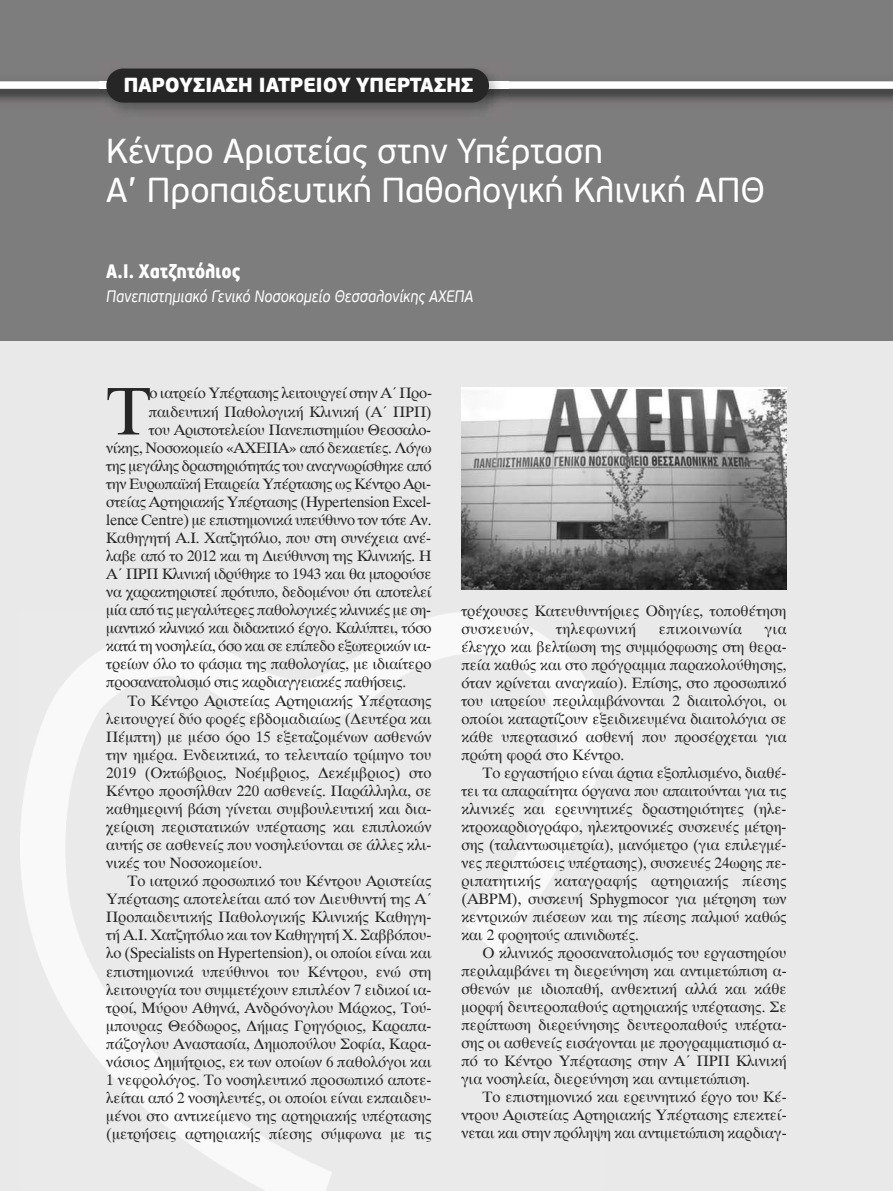
<style>
.page{position:relative;width:893px;height:1191px;background:#e9e9e9}
.page>*{position:absolute;margin:0;border:0;box-sizing:border-box;transform-origin:0 0}
.t1{font:70.05px "UB Times";color:#272627}
.t2{font:34.5px/39px "PF Beau Sans Pro";color:#fff}
.t3{font:900 20.25px "PF Beau Sans Pro";letter-spacing:-.015em;color:#fff}
.t4{font:900 19.5px "PF Beau Sans Pro";color:#fff;scale:.85 1}
.t5{font:italic 16.5px "PF Beau Sans Pro";color:#fff;scale:.9 1}
.t6{font:15.75px/18px "UB Times";color:#272627;text-align:justify}
.t7{font:15.75px "UB Times";letter-spacing:-.02em;color:#272627}
.t8{font:15.75px "UB Times";letter-spacing:-.025em;color:#272627}
.t9{font:15.75px "UB Times";letter-spacing:.025em;color:#272627}
.s1{font-family:"Times New Roman"}
</style>
<div class="page">
<img style="left:20px;top:612px;width:582px;height:579px">
<div style="left:0;top:0;width:893px;height:340px;background:#7d7d7d"></div>
<div style="left:0;top:81px;width:893px;height:8px;background:#fff"></div>
<div style="left:106px;top:69px;width:383px;height:34px;background:#272627;border-radius:17px"></div>
<img style="left:461px;top:389px;width:326px;height:201px">
<p class="t3" style="left:123px;top:77px;width:352px">ΠΑΡΟΥΣΙΑΣΗ ΙΑΤΡΕΙΟΥ ΥΠΕΡΤΑΣΗΣ</p>
<h2 class="t2" style="left:106px;top:135px;width:660px">Κέντρο Αριστείας στην Υπέρταση<br>A’ Προπαιδευτική Παθολογική Κλινική ΑΠΘ</h2>
<p class="t4" style="left:106px;top:264px;width:159px">Α.Ι. Χατζητόλιος</p>
<p class="t5" style="left:106px;top:290px;width:409px">Πανεπιστημιακό Γενικό Νοσοκομείο Θεσσαλονίκης ΑΧΕΠΑ</p>
<h1 class="t1" style="left:106px;top:382px;width:46px">Τ</h1>
<p class="t7" style="left:150px;top:386px;width:284px">ο ιατρείο Υπέρτασης λειτουργεί στην Α<span class="s1">΄</span> Προ-</p>
<p class="t6" style="left:149px;top:403px;width:284px">παιδευτική Παθολογική Kλινική (A<span class="s1">΄</span> ΠΡΠ)</p>
<p class="t7" style="left:149px;top:423px;width:284px">του Αριστοτελείου Πανεπιστημίου Θεσσαλο-</p>
<p class="t7" style="left:106px;top:441px;width:327px">νίκης, Νοσοκομείο «ΑΧΕΠΑ» από δεκαετίες. Λόγω</p>
<p class="t8" style="left:106px;top:459px;width:327px">της μεγάλης δραστηριότητάς του αναγνωρίσθηκε από</p>
<p class="t8" style="left:106px;top:477px;width:326px">την Ευρωπαϊκή Εταιρεία Υπέρτασης ως Κέντρο Αρι-</p>
<p class="t7" style="left:106px;top:495px;width:326px">στείας Αρτηριακής Υπέρτασης (Hypertension Excel-</p>
<p class="t8" style="left:106px;top:513px;width:327px">lence Centre) με επιστημονικά υπεύθυνο τον τότε Αν.</p>
<p class="t6" style="left:106px;top:529px;width:326px">Καθηγητή Α.Ι. Χατζητόλιο, που στη συνέχεια ανέ-</p>
<p class="t7" style="left:106px;top:549px;width:327px">λαβε από το 2012 και τη Διεύθυνση της Κλινικής. Η</p>
<p class="t7" style="left:106px;top:567px;width:327px">Α<span class="s1">΄</span> ΠΡΠ Κλινική ιδρύθηκε το 1943 και θα μπορούσε</p>
<p class="t7" style="left:106px;top:585px;width:327px">να χαρακτηριστεί πρότυπο, δεδομένου ότι αποτελεί</p>
<p class="t7" style="left:106px;top:603px;width:326px">μία από τις μεγαλύτερες παθολογικές κλινικές με ση-</p>
<p class="t7" style="left:106px;top:621px;width:327px">μαντικό κλινικό και διδακτικό έργο. Καλύπτει, τόσο</p>
<p class="t8" style="left:106px;top:639px;width:326px">κατά τη νοσηλεία, όσο και σε επίπεδο εξωτερικών ια-</p>
<p class="t6" style="left:106px;top:656px;width:327px">τρείων όλο το φάσμα της παθολογίας, με ιδιαίτερο</p>
<p class="t7" style="left:106px;top:675px;width:301px">προσανατολισμό στις καρδιαγγειακές παθήσεις.</p>
<p class="t6" style="left:128px;top:692px;width:306px">To Κέντρο Αριστείας Αρτηριακής Υπέρτασης</p>
<p class="t6" style="left:106px;top:710px;width:327px">λειτουργεί δύο φορές εβδομαδιαίως (Δευτέρα και</p>
<p class="t6" style="left:106px;top:728px;width:327px">Πέμπτη) με μέσο όρο 15 εξεταζομένων ασθενών</p>
<p class="t6" style="left:106px;top:746px;width:327px">την ημέρα. Ενδεικτικά, το τελευταίο τρίμηνο του</p>
<p class="t6" style="left:106px;top:764px;width:327px">2019 (Oκτώβριος, Νοέμβριος, Δεκέμβριος) στο</p>
<p class="t6" style="left:106px;top:782px;width:327px">Κέντρο προσήλθαν 220 ασθενείς. Παράλληλα, σε</p>
<p class="t6" style="left:106px;top:800px;width:327px">καθημερινή βάση γίνεται συμβουλευτική και δια-</p>
<p class="t6" style="left:106px;top:818px;width:327px">χείριση περιστατικών υπέρτασης και επιπλοκών</p>
<p class="t6" style="left:106px;top:836px;width:327px">αυτής σε ασθενείς που νοσηλεύονται σε άλλες κλι-</p>
<p class="t6" style="left:106px;top:854px;width:157px">νικές του Νοσοκομείου.</p>
<p class="t6" style="left:128px;top:872px;width:306px">Το ιατρικό προσωπικό του Κέντρου Αριστείας</p>
<p class="t6" style="left:106px;top:890px;width:327px">Υπέρτασης αποτελείται από τον Διευθυντή της Α<span class="s1">΄</span></p>
<p class="t6" style="left:106px;top:908px;width:327px">Προπαιδευτικής Παθολoγικής Κλινικής Καθηγη-</p>
<p class="t6" style="left:106px;top:926px;width:327px">τή Α.Ι. Χατζητόλιο και τον Καθηγητή Χ. Σαββόπου-</p>
<p class="t6" style="left:106px;top:945px;width:327px">λο (Specialists on Hypertension), οι οποίοι είναι και</p>
<p class="t6" style="left:106px;top:963px;width:327px">επιστημονικά υπεύθυνοι του Κέντρου, ενώ στη</p>
<p class="t6" style="left:106px;top:981px;width:327px">λειτουργία του συμμετέχουν επιπλέον 7 ειδικοί ια-</p>
<p class="t6" style="left:106px;top:999px;width:327px">τροί, Μύρου Αθηνά, Ανδρόνογλου Μάρκος, Τού-</p>
<p class="t6" style="left:106px;top:1017px;width:327px">μπουρας Θεόδωρος, Δήμας Γρηγόριος, Καραπα-</p>
<p class="t6" style="left:106px;top:1035px;width:327px">πάζογλου Αναστασία, Δημοπούλου Σοφία, Καρα-</p>
<p class="t6" style="left:106px;top:1053px;width:327px">νάσιος Δημήτριος, εκ των οποίων 6 παθολόγοι και</p>
<p class="t6" style="left:106px;top:1071px;width:327px">1 νεφρολόγος. Το νοσηλευτικό προσωπικό αποτε-</p>
<p class="t6" style="left:106px;top:1089px;width:327px">λείται από 2 νοσηλευτές, οι οποίοι είναι εκπαιδευ-</p>
<p class="t6" style="left:106px;top:1107px;width:327px">μένοι στο αντικείμενο της αρτηριακής υπέρτασης</p>
<p class="t6" style="left:106px;top:1125px;width:327px">(μετρήσεις αρτηριακής πίεσης σύμφωνα με τις</p>
<p class="t6" style="left:461px;top:602px;width:327px">τρέχουσες Κατευθυντήριες Oδηγίες, τοποθέτηση συσκευών,</p>
<p class="t9" style="left:556px;top:622px;width:81px">τηλεφωνική</p>
<p class="t9" style="left:659px;top:622px;width:85px">επικοινωνία</p>
<p class="t6" style="left:461px;top:620px;width:327px;text-indent:304px">για έλεγχο και βελτίωση της συμμόρφωσης στη θερα&shy;πεία καθώς και στο πρόγραμμα παρακολούθησης, όταν κρίνεται αναγκαίο). Επίσης, στο προσωπικό του ιατρείου περιλαμβάνονται 2 διαιτολόγοι, οι οποίοι καταρτίζουν εξειδικευμένα διαιτολόγια σε κάθε υπερτασικό ασθενή που προσέρχεται για πρώτη φορά στο Κέντρο.</p>
<p class="t6" style="left:461px;top:764px;width:327px;text-indent:21px">Το εργαστήριο είναι άρτια εξοπλισμένο, διαθέ&shy;τει τα απαραίτητα όργανα που απαιτούνται για τις κλινικές και ερευνητικές δραστηριότητες (ηλε&shy;κτροκαρδιογράφο, ηλεκτρονικές συσκευές μέτρη&shy;σης (ταλαντωσιμετρία), μανόμετρο (για επιλεγμέ&shy;νες περιπτώσεις υπέρτασης), συσκευές 24ωρης πε&shy;ριπατητικής καταγραφής αρτηριακής πίεσης (ABPM), συσκευή Sphygmocor για μέτρηση των κεντρικών πιέσεων και της πίεσης παλμού καθώς και 2 φορητούς απινιδωτές.</p>
<p class="t6" style="left:461px;top:944px;width:327px;text-indent:21px">O κλινικός προσανατολισμός του εργαστηρίου περιλαμβάνει τη διερεύνηση και αντιμετώπιση α&shy;σθενών με ιδιοπαθή, ανθεκτική αλλά και κάθε μορφή δευτεροπαθούς αρτηριακής υπέρτασης. Σε περίπτωση διερεύνησης δευτεροπαθούς υπέρτα&shy;σης οι ασθενείς εισάγονται με προγραμματισμό α&shy;πό το Κέντρο Υπέρτασης στην Α<span class="s1">΄</span> ΠΡΠ Κλινική για νοσηλεία, διερεύνηση και αντιμετώπιση.</p>
<p class="t6" style="left:461px;top:1088px;width:327px;text-indent:21px">Το επιστημονικό και ερευνητικό έργο του Κέ&shy;ντρου Αριστείας Αρτηριακής Υπέρτασης επεκτεί&shy;νεται και στην πρόληψη και αντιμετώπιση καρδιαγ-</p>
</div>
